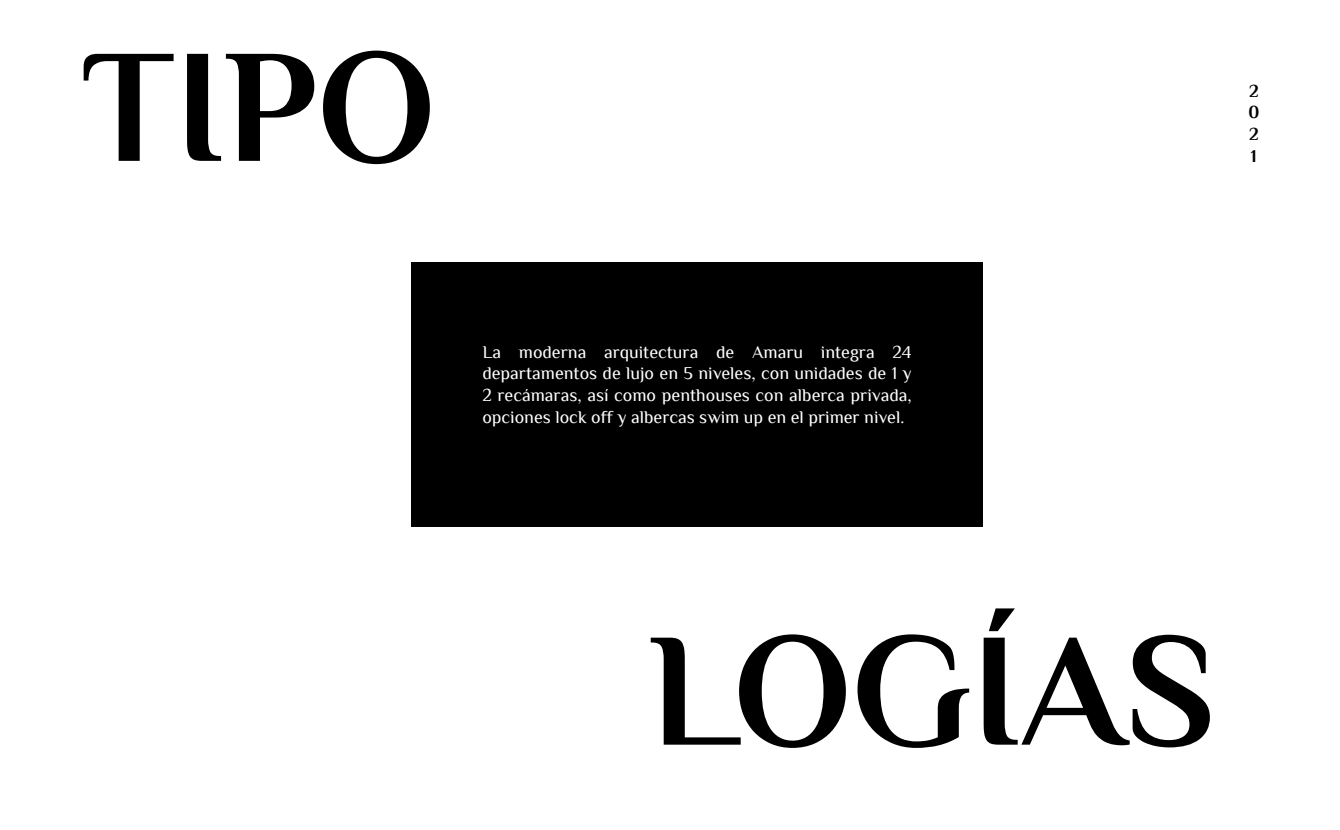
<style>
.page{position:relative;width:1340px;height:830px;background:#fff}
.page>*{position:absolute;margin:0;border:0;box-sizing:border-box;transform-origin:0 0}
.t1{font:700 162px "Philosopher";color:#000}
.t2{font:18px/21.6px "Philosopher";color:#fff;text-align:justify}
.t3{font:700 18px/21.6px "Philosopher";color:#000;text-align:justify}
</style>
<div class="page">
<div style="left:411px;top:261px;width:571px;height:265px;background:#000"></div>
<h1 class="t1" style="left:81px;top:21px;width:356px">TIPO</h1>
<p class="t2" style="left:482px;top:341px;width:431px">La moderna arquitectura de Amaru integra 24 departamentos de lujo en 5 niveles, con unidades de 1 y 2 recámaras, así como penthouses con alberca privada, opciones lock off y albercas swim up en el primer nivel.</p>
<p class="t3" style="left:1248px;top:80px;width:12px">2<br>0<br>2<br>1</p>
<h1 class="t1" style="left:648px;top:604px;width:569px">LOGÍAS</h1>
</div>
